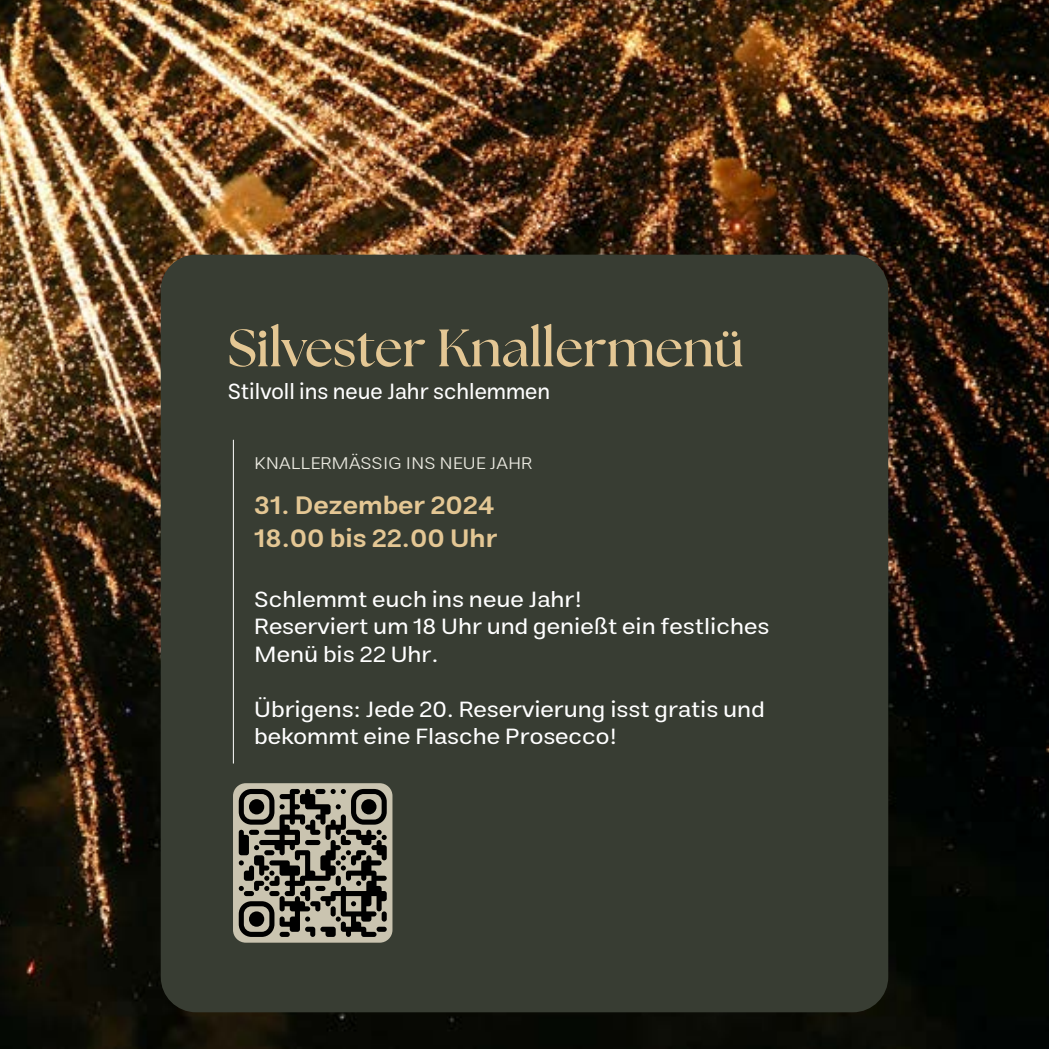
<style>
.page{position:relative;width:1049px;height:1049px;background:#fff}
.page>*{position:absolute;margin:0;border:0;box-sizing:border-box;transform-origin:0 0}
.t1{font:700 52.5px "The Seasons";color:#e4c794}
.t2{font:600 25px/32.5px "Estedad";color:#e4c794;scale:1.1 1}
.t3{font:22.5px/27.5px "Estedad";color:#fff;scale:1.1 1}
.t4{font:22.5px "Estedad";color:#fff}
.t5{font:300 17.5px "Estedad";color:#eae9e0;scale:1.1 1}
</style>
<div class="page">
<img style="left:0;top:0;width:1049px;height:1049px">
<div style="left:161px;top:255px;width:727px;height:757px;background:#383d33;border-radius:35px"></div>
<hr style="left:233px;top:440px;width:1px;height:323px;background:#fff">
<svg style="left:233px;top:783px;width:159px;height:160px;background:#7b776b"></svg>
<svg style="left:239px;top:789px;width:148px;height:36px;background:#6a675c"></svg>
<h1 class="t1" style="left:228px;top:313px;width:518px">Silvester Knallermenü</h1>
<p class="t4" style="left:228px;top:378px;width:324px">Stilvoll ins neue Jahr schlemmen</p>
<p class="t5" style="left:254px;top:453px;width:254px">KNALLERMÄSSIG INS NEUE JAHR</p>
<p class="t2" style="left:254px;top:489px;width:222px">31. Dezember 2024<br>18.00 bis 22.00 Uhr</p>
<p class="t3" style="left:254px;top:585px;width:470px">Schlemmt euch ins neue Jahr!<br>Reserviert um 18 Uhr und genießt ein festliches<br>Menü bis 22 Uhr.</p>
<p class="t3" style="left:254px;top:695px;width:466px">Übrigens: Jede 20. Reservierung isst gratis und bekommt eine Flasche Prosecco!</p>
</div>
